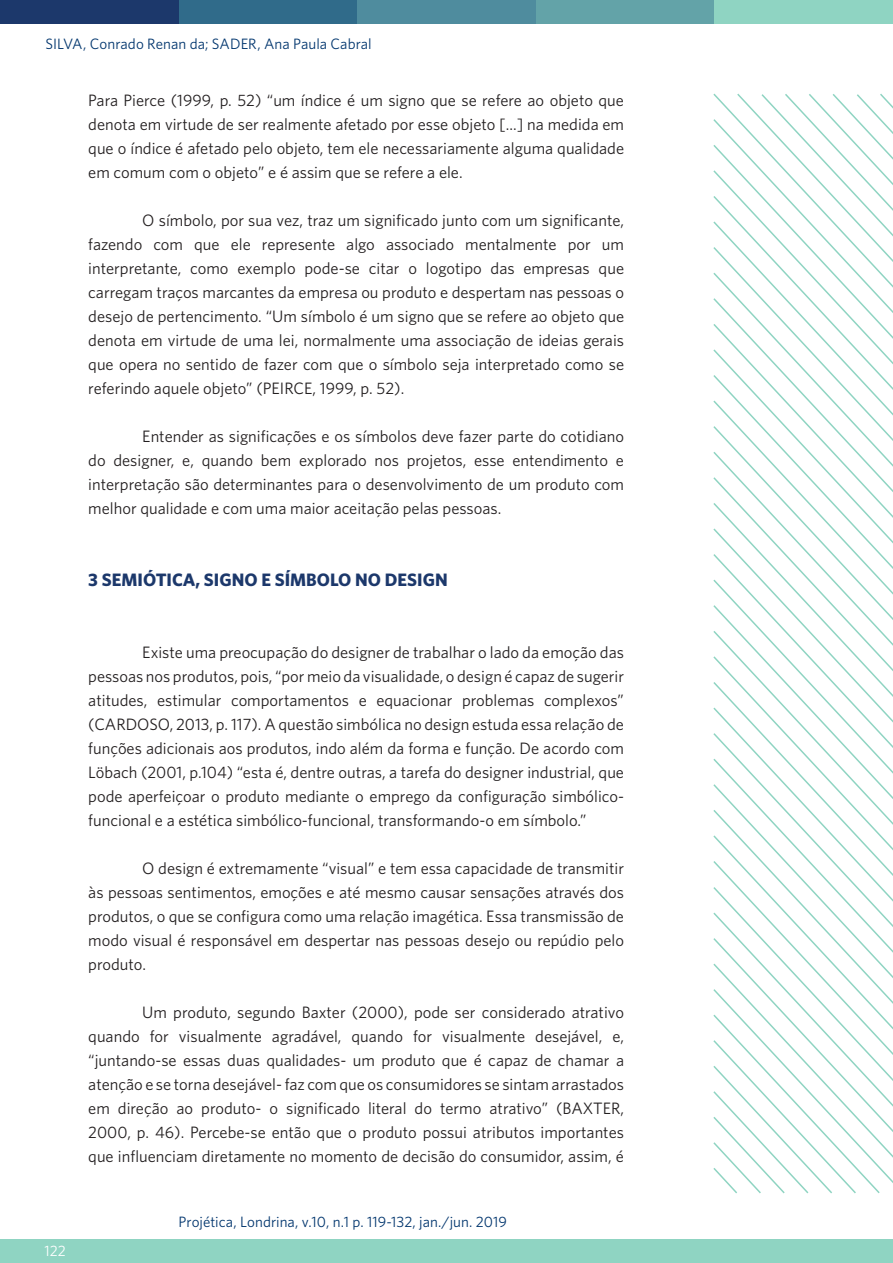
<style>
.page{position:relative;width:893px;height:1263px;background:#fff}
.page>*{position:absolute;margin:0;border:0;box-sizing:border-box;transform-origin:0 0}
.t1{font:700 18px "Whitney";color:#1c386b}
.t2{font:16.5px/24px "Whitney";color:#231f20;text-align:justify}
.cabecalho{font:15px "Whitney";letter-spacing:.005em;color:#02366e}
.t3{font:15px "Whitney";color:#fff}
</style>
<div class="page">
<svg style="left:713px;top:450px;width:180px;height:26px"></svg>
<svg style="left:713px;top:476px;width:180px;height:25px"></svg>
<svg style="left:713px;top:501px;width:180px;height:26px"></svg>
<svg style="left:713px;top:527px;width:180px;height:25px"></svg>
<svg style="left:713px;top:552px;width:180px;height:26px"></svg>
<svg style="left:713px;top:578px;width:180px;height:26px"></svg>
<svg style="left:713px;top:604px;width:180px;height:25px"></svg>
<svg style="left:713px;top:629px;width:180px;height:26px"></svg>
<svg style="left:713px;top:655px;width:180px;height:25px"></svg>
<svg style="left:713px;top:680px;width:180px;height:26px"></svg>
<svg style="left:713px;top:706px;width:180px;height:25px"></svg>
<svg style="left:713px;top:731px;width:180px;height:26px"></svg>
<svg style="left:713px;top:757px;width:180px;height:26px"></svg>
<svg style="left:713px;top:783px;width:180px;height:25px"></svg>
<svg style="left:713px;top:808px;width:180px;height:26px"></svg>
<svg style="left:713px;top:834px;width:180px;height:25px"></svg>
<svg style="left:713px;top:859px;width:180px;height:26px"></svg>
<svg style="left:736px;top:93px;width:157px;height:360px"></svg>
<svg style="left:713px;top:885px;width:180px;height:26px"></svg>
<svg style="left:713px;top:911px;width:180px;height:25px"></svg>
<svg style="left:713px;top:936px;width:180px;height:26px"></svg>
<svg style="left:713px;top:962px;width:180px;height:232px"></svg>
<div style="left:536px;top:0;width:178px;height:23px;background:#63a3a8"></div>
<div style="left:714px;top:0;width:179px;height:23px;background:#8fd4c2"></div>
<div style="left:0;top:1239px;width:893px;height:24px;background:#8fd4c2"></div>
<div style="left:357px;top:0;width:179px;height:23px;background:#4f8c9e"></div>
<div style="left:179px;top:0;width:178px;height:23px;background:#306b8a"></div>
<div style="left:0;top:0;width:179px;height:23px;background:#1c386b"></div>
<p class="cabecalho" style="left:45px;top:34px;width:328px">SILVA, Conrado Renan da; SADER, Ana Paula Cabral</p>
<p class="t2" style="left:88px;top:88px;width:537px">Para Pierce (1999, p. 52) “um índice é um signo que se refere ao objeto que denota em virtude de ser realmente afetado por esse objeto [...] na medida em que o índice é afetado pelo objeto, tem ele necessariamente alguma qualidade em comum com o objeto” e é assim que se refere a ele.</p>
<p class="t2" style="left:88px;top:208px;width:537px;text-indent:54px">O símbolo, por sua vez, traz um significado junto com um significante, fazendo com que ele represente algo associado mentalmente por um interpretante, como exemplo pode-se citar o logotipo das empresas que carregam traços marcantes da empresa ou produto e despertam nas pessoas o desejo de pertencimento. “Um símbolo é um signo que se refere ao objeto que denota em virtude de uma lei, normalmente uma associação de ideias gerais que opera no sentido de fazer com que o símbolo seja interpretado como se referindo aquele objeto” (PEIRCE, 1999, p. 52).</p>
<p class="t2" style="left:88px;top:424px;width:537px;text-indent:54px">Entender as significações e os símbolos deve fazer parte do cotidiano do designer, e, quando bem explorado nos projetos, esse entendimento e interpretação são determinantes para o desenvolvimento de um produto com melhor qualidade e com uma maior aceitação pelas pessoas.</p>
<p class="t1" style="left:88px;top:568px;width:361px">3 SEMIÓTICA, SIGNO E SÍMBOLO NO DESIGN</p>
<p class="t2" style="left:88px;top:640px;width:537px;text-indent:54px">Existe uma preocupação do designer de trabalhar o lado da emoção das pessoas nos produtos, pois, “por meio da visualidade, o design é capaz de sugerir atitudes, estimular comportamentos e equacionar problemas complexos” (CARDOSO, 2013, p. 117). A questão simbólica no design estuda essa relação de funções adicionais aos produtos, indo além da forma e função. De acordo com Löbach (2001, p.104) “esta é, dentre outras, a tarefa do designer industrial, que pode aperfeiçoar o produto mediante o emprego da configuração simbólico&shy;funcional e a estética simbólico-funcional, transformando-o em símbolo.”</p>
<p class="t2" style="left:88px;top:856px;width:537px;text-indent:54px">O design é extremamente “visual” e tem essa capacidade de transmitir às pessoas sentimentos, emoções e até mesmo causar sensações através dos produtos, o que se configura como uma relação imagética. Essa transmissão de modo visual é responsável em despertar nas pessoas desejo ou repúdio pelo produto.</p>
<p class="t2" style="left:88px;top:1000px;width:537px;text-indent:54px">Um produto, segundo Baxter (2000), pode ser considerado atrativo quando for visualmente agradável, quando for visualmente desejável, e, “juntando-se essas duas qualidades- um produto que é capaz de chamar a atenção e se torna desejável- faz com que os consumidores se sintam arrastados em direção ao produto- o significado literal do termo atrativo” (BAXTER, 2000, p. 46). Percebe-se então que o produto possui atributos importantes que influenciam diretamente no momento de decisão do consumidor, assim, é</p>
<p class="t3" style="left:45px;top:1241px;width:23px">122</p>
<p class="cabecalho" style="left:179px;top:1212px;width:330px">Projética, Londrina, v.10, n.1 p. 119-132, jan./jun. 2019</p>
</div>
